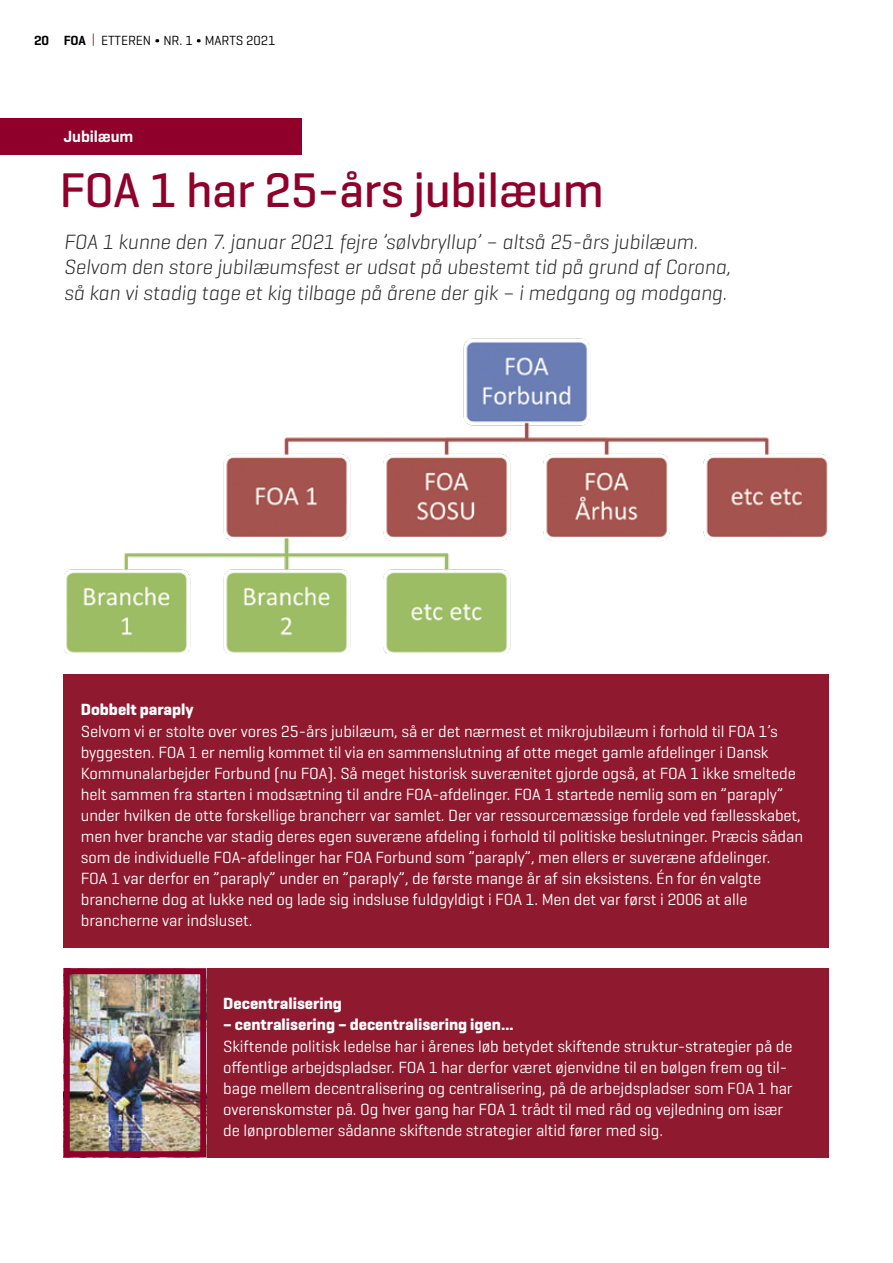
<style>
.page{position:relative;width:893px;height:1263px;background:#fff}
.page>*{position:absolute;margin:0;border:0;box-sizing:border-box;transform-origin:0 0}
.t1{font:500 49.5px "Geogrotesque";letter-spacing:-.01em;color:#8f002b}
.t2{font:italic 300 21px/25.5px "Geogrotesque";letter-spacing:-.005em;color:#292929}
.t3{font:16.5px/21px "Geogrotesque";letter-spacing:-.005em;color:#fff}
.t4{font:700 16.5px "Geogrotesque";color:#fff}
.t5{font:600 16.5px "Geogrotesque";letter-spacing:-.005em;color:#fff}
.t6{font:13.5px "Geogrotesque";letter-spacing:-.005em;color:#000}
.s1{font-weight:600}
.s2{color:#9b2834}
</style>
<div class="page">
<svg style="left:155px;top:39px;width:4px;height:3px"></svg>
<svg style="left:197px;top:39px;width:4px;height:3px"></svg>
<div style="left:167px;top:968px;width:662px;height:189px;background:#8f192e"></div>
<div style="left:64px;top:674px;width:765px;height:273px;background:#8f192e"></div>
<div style="left:0;top:118px;width:302px;height:36px;background:#8f002b"></div>
<img style="left:64px;top:338px;width:765px;height:315px">
<img style="left:63px;top:968px;width:146px;height:190px">
<p class="t6" style="left:34px;top:32px;width:243px"><span class="s1">20 FOA</span> <span class="s2">|</span> ETTEREN NR. 1 MARTS 2021</p>
<p class="t5" style="left:64px;top:126px;width:71px">Jubilæum</p>
<h1 class="t1" style="left:60px;top:159px;width:546px">FOA 1 har 25-års jubilæum</h1>
<p class="t2" style="left:64px;top:228px;width:669px">FOA 1 kunne den 7. januar 2021 fejre ’sølvbryllup’ – altså 25-års jubilæum.<br>Selvom den store jubilæumsfest er udsat på ubestemt tid på grund af Corona, så kan vi stadig tage et kig tilbage på årene der gik – i medgang og modgang.</p>
<p class="t4" style="left:81px;top:699px;width:114px">Dobbelt paraply</p>
<p class="t3" style="left:81px;top:720px;width:724px">Selvom vi er stolte over vores 25-års jubilæum, så er det nærmest et mikrojubilæum i forhold til FOA 1’s byggesten. FOA 1 er nemlig kommet til via en sammenslutning af otte meget gamle afdelinger i Dansk Kommunalarbejder Forbund (nu FOA). Så meget historisk suverænitet gjorde også, at FOA 1 ikke smeltede helt sammen fra starten i modsætning til andre FOA-afdelinger. FOA 1 startede nemlig som en ”paraply” under hvilken de otte forskellige brancherr var samlet. Der var ressourcemæssige fordele ved fællesskabet, men hver branche var stadig deres egen suveræne afdeling i forhold til politiske beslutninger. Præcis sådan som de individuelle FOA-afdelinger har FOA Forbund som ”paraply”, men ellers er suveræne afdelinger.<br>FOA 1 var derfor en ”paraply” under en ”paraply”, de første mange år af sin eksistens. Én for én valgte brancherne dog at lukke ned og lade sig indsluse fuldgyldigt i FOA 1. Men det var først i 2006 at alle brancherne var indsluset.</p>
<p class="t4" style="left:223px;top:993px;width:120px">Decentralisering</p>
<p class="t4" style="left:223px;top:1014px;width:292px">– centralisering – decentralisering igen…</p>
<p class="t3" style="left:223px;top:1035px;width:571px">Skiftende politisk ledelse har i årenes løb betydet skiftende struktur-strategier på de offentlige arbejdspladser. FOA 1 har derfor været øjenvidne til en bølgen frem og til&shy;bage mellem decentralisering og centralisering, på de arbejdspladser som FOA 1 har overenskomster på. Og hver gang har FOA 1 trådt til med råd og vejledning om især de lønproblemer sådanne skiftende strategier altid fører med sig.</p>
</div>
